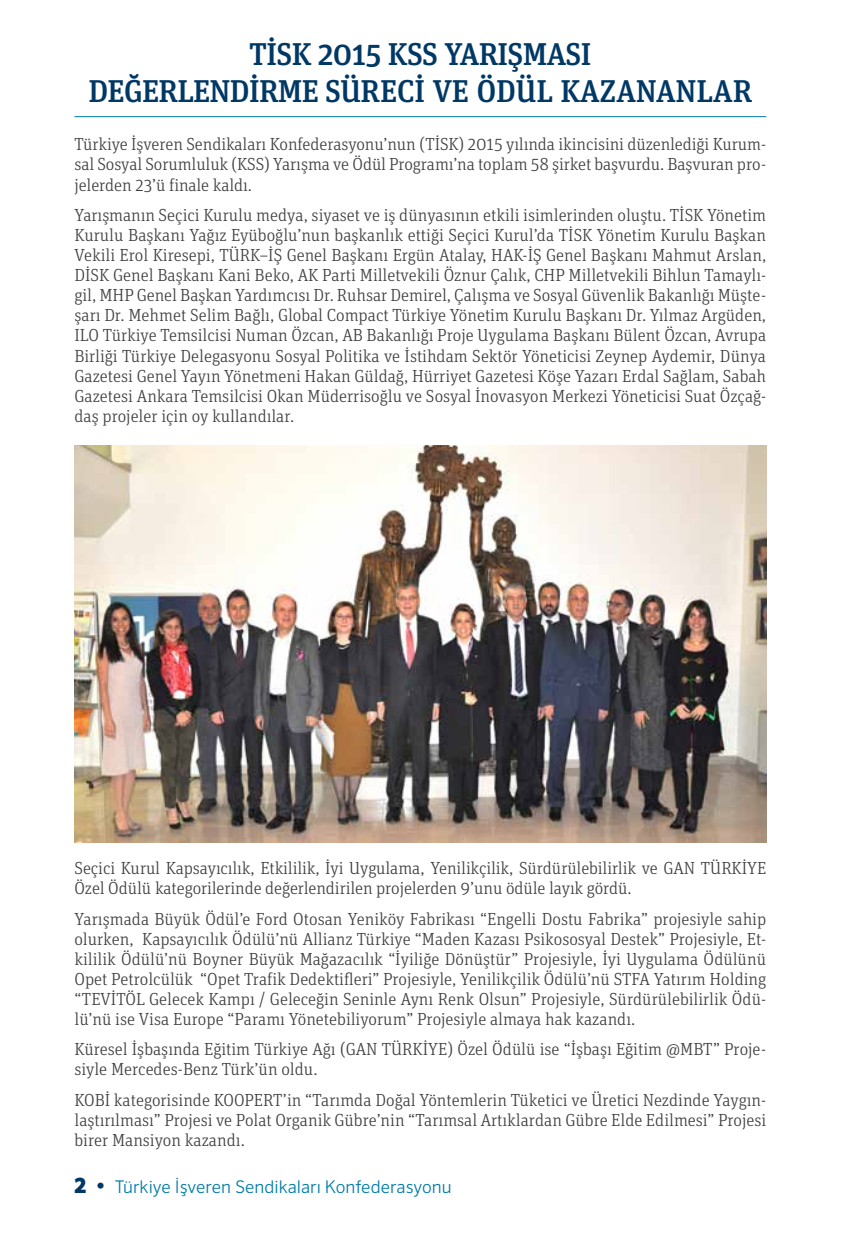
<style>
.page{position:relative;width:844px;height:1241px;background:#fff}
.page>*{position:absolute;margin:0;border:0;box-sizing:border-box;transform-origin:0 0}
.t1{font:500 31.5px/36.2px "Unit Slab Pro";letter-spacing:-.02em;color:#003865;text-align:center}
.t2{font:300 17.5px/20.1px "Unit Slab Pro";letter-spacing:-.005em;color:#3c3c3b;text-align:justify}
.t3{font:300 17.5px "Sero Pro";color:#007ba7}
.s1{font-weight:900;font-size:21px;color:#003865}
</style>
<div class="page">
<img style="left:74px;top:445px;width:692px;height:397px">
<hr style="left:74px;top:116px;width:692px;height:1px;background:#007ba7">
<h1 class="t1" style="left:88px;top:35px;width:665px">TİSK 2015 KSS YARIŞMASI<br>DEĞERLENDİRME SÜRECİ VE ÖDÜL KAZANANLAR</h1>
<p class="t2" style="left:74px;top:134px;width:693px">Türkiye İşveren Sendikaları Konfederasyonu’nun (TİSK) 2015 yılında ikincisini düzenlediği Kurum&shy;sal Sosyal Sorumluluk (KSS) Yarışma ve Ödül Programı’na toplam 58 şirket başvurdu. Başvuran pro&shy;jelerden 23’ü finale kaldı.</p>
<p class="t2" style="left:74px;top:204px;width:693px">Yarışmanın Seçici Kurulu medya, siyaset ve iş dünyasının etkili isimlerinden oluştu. TİSK Yönetim Kurulu Başkanı Yağız Eyüboğlu’nun başkanlık ettiği Seçici Kurul’da TİSK Yönetim Kurulu Başkan Vekili Erol Kiresepi, TÜRK–İŞ Genel Başkanı Ergün Atalay, HAK-İŞ Genel Başkanı Mahmut Arslan, DİSK Genel Başkanı Kani Beko, AK Parti Milletvekili Öznur Çalık, CHP Milletvekili Bihlun Tamaylı&shy;gil, MHP Genel Başkan Yardımcısı Dr. Ruhsar Demirel, Çalışma ve Sosyal Güvenlik Bakanlığı Müşte&shy;şarı Dr. Mehmet Selim Bağlı, Global Compact Türkiye Yönetim Kurulu Başkanı Dr. Yılmaz Argüden, ILO Türkiye Temsilcisi Numan Özcan, AB Bakanlığı Proje Uygulama Başkanı Bülent Özcan, Avrupa Birliği Türkiye Delegasyonu Sosyal Politika ve İstihdam Sektör Yöneticisi Zeynep Aydemir, Dünya Gazetesi Genel Yayın Yönetmeni Hakan Güldağ, Hürriyet Gazetesi Köşe Yazarı Erdal Sağlam, Sabah Gazetesi Ankara Temsilcisi Okan Müderrisoğlu ve Sosyal İnovasyon Merkezi Yöneticisi Suat Özçağ&shy;daş projeler için oy kullandılar.</p>
<p class="t2" style="left:74px;top:857px;width:693px">Seçici Kurul Kapsayıcılık, Etkililik, İyi Uygulama, Yenilikçilik, Sürdürülebilirlik ve GAN TÜRKİYE<br>Özel Ödülü kategorilerinde değerlendirilen projelerden 9’unu ödüle layık gördü.</p>
<p class="t2" style="left:74px;top:907px;width:693px">Yarışmada Büyük Ödül’e Ford Otosan Yeniköy Fabrikası “Engelli Dostu Fabrika” projesiyle sahip olurken, Kapsayıcılık Ödülü’nü Allianz Türkiye “Maden Kazası Psikososyal Destek” Projesiyle, Et&shy;kililik Ödülü’nü Boyner Büyük Mağazacılık “İyiliğe Dönüştür” Projesiyle, İyi Uygulama Ödülünü Opet Petrolcülük “Opet Trafik Dedektifleri” Projesiyle, Yenilikçilik Ödülü’nü STFA Yatırım Holding “TEVİTÖL Gelecek Kampı / Geleceğin Seninle Aynı Renk Olsun” Projesiyle, Sürdürülebilirlik Ödü&shy;lü’nü ise Visa Europe “Paramı Yönetebiliyorum” Projesiyle almaya hak kazandı.</p>
<p class="t2" style="left:74px;top:1038px;width:693px">Küresel İşbaşında Eğitim Türkiye Ağı (GAN TÜRKİYE) Özel Ödülü ise “İşbaşı Eğitim @MBT” Proje&shy;siyle Mercedes-Benz Türk’ün oldu.</p>
<p class="t2" style="left:74px;top:1088px;width:693px">KOBİ kategorisinde KOOPERT’in “Tarımda Doğal Yöntemlerin Tüketici ve Üretici Nezdinde Yaygın&shy;laştırılması” Projesi ve Polat Organik Gübre’nin “Tarımsal Artıklardan Gübre Elde Edilmesi” Projesi birer Mansiyon kazandı.</p>
<p class="t3" style="left:74px;top:1175px;width:378px"><span class="s1">2 •</span> Türkiye İşveren Sendikaları Konfederasyonu</p>
</div>
